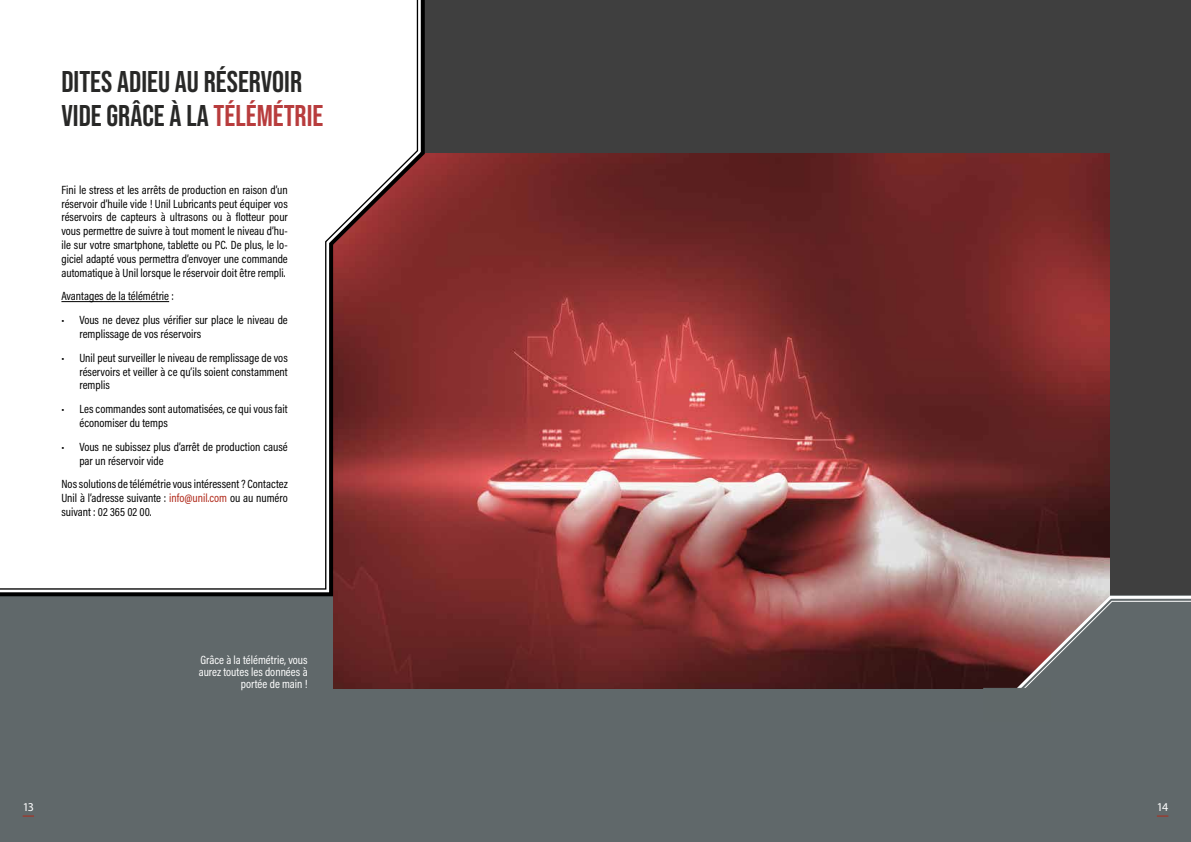
<style>
.page{position:relative;width:1191px;height:842px;background:#fff}
.page>*{position:absolute;margin:0;border:0;box-sizing:border-box;transform-origin:0 0}
.t1{font:30px/34px "Bebas Neue";color:#282827}
.t2{font:12px/13.8px "Acumin Pro Cond";color:#000;text-align:justify}
.t3{font:12px/12px "Acumin Pro Cond";color:#fff;text-align:right}
.t4{font:12px "Myriad Pro";color:#fff}
.s1{color:#b83c3d}
.s2{color:#b0291a}
</style>
<div class="page">
<div style="left:423px;top:0;width:768px;height:842px;background:#3f3f3f"></div>
<div style="left:0;top:596px;width:1191px;height:246px;background:#60686a"></div>
<img style="left:333px;top:154px;width:776px;height:534px">
<svg style="left:0;top:0;width:428px;height:598px"></svg>
<svg style="left:983px;top:593px;width:208px;height:96px"></svg>
<h1 class="t1" style="left:61px;top:64px;width:263px">DITES ADIEU AU RÉSERVOIR<br>VIDE GRÂCE À LA <span class="s1">TÉLÉMÉTRIE</span></h1>
<p class="t2" style="left:61px;top:183px;width:228px">Fini le stress et les arrêts de production en raison d’un réservoir d’huile vide ! Unil Lubricants peut équiper vos réservoirs de capteurs à ultrasons ou à flotteur pour vous permettre de suivre à tout moment le niveau d’hu&shy;ile sur votre smartphone, tablette ou PC. De plus, le lo&shy;giciel adapté vous permettra d’envoyer une commande automatique à Unil lorsque le réservoir doit être rempli.</p>
<p class="t2" style="left:61px;top:289px;width:114px">Avantages de la télémétrie :</p>
<p class="t2" style="left:79px;top:313px;width:210px;text-indent:-18px">• Vous ne devez plus vérifier sur place le niveau de remplissage de vos réservoirs</p>
<p class="t2" style="left:79px;top:351px;width:210px;text-indent:-18px">• Unil peut surveiller le niveau de remplissage de vos réservoirs et veiller à ce qu’ils soient constamment remplis</p>
<p class="t2" style="left:79px;top:402px;width:210px;text-indent:-18px">• Les commandes sont automatisées, ce qui vous fait économiser du temps</p>
<p class="t2" style="left:79px;top:439px;width:210px;text-indent:-18px">• Vous ne subissez plus d’arrêt de production causé par un réservoir vide</p>
<p class="t2" style="left:61px;top:477px;width:228px">Nos solutions de télémétrie vous intéressent ? Contactez Unil à l’adresse suivante : <span class="s2">info@unil.com</span> ou au numéro suivant : 02 365 02 00.</p>
<p class="t3" style="left:199px;top:654px;width:110px">Grâce à la télémétrie, vous aurez toutes les données à portée de main !</p>
<p class="t4" style="left:23px;top:800px;width:13px">13</p>
<p class="t4" style="left:1156px;top:800px;width:13px">14</p>
</div>
